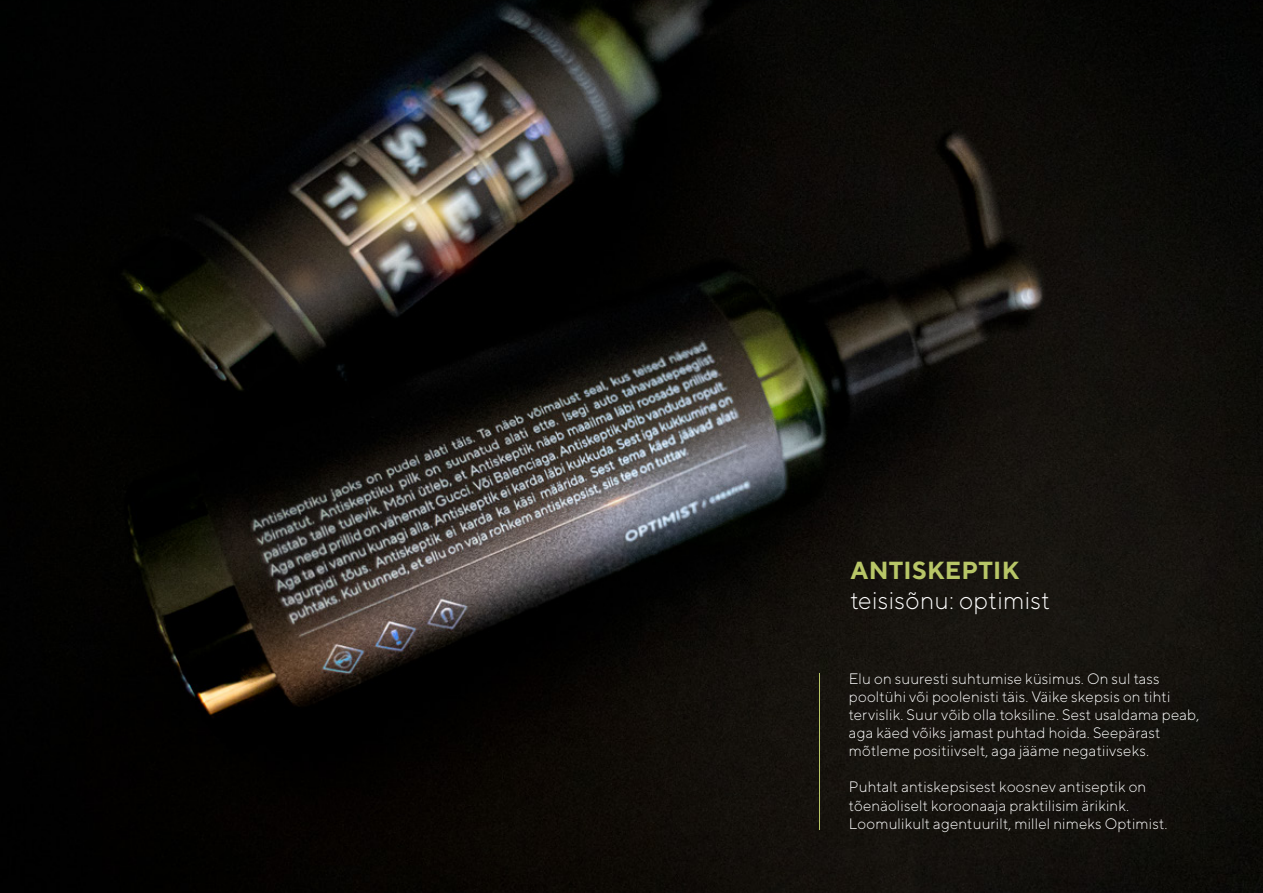
<style>
.page{position:relative;width:1263px;height:893px;background:#fff}
.page>*{position:absolute;margin:0;border:0;box-sizing:border-box;transform-origin:0 0}
.t1{font:300 24.75px "TT Norms";letter-spacing:.01em;color:#fff}
.t2{font:700 24.75px "TT Norms";letter-spacing:.01em;color:#b8c667}
.t3{font:300 15.15px/18.1px "TT Norms";letter-spacing:.01em;color:#fff}
</style>
<div class="page">
<img style="left:0;top:0;width:1263px;height:893px">
<hr style="left:819px;top:673px;width:1px;height:157px;background:#b8c667">
<h1 class="t2" style="left:850px;top:555px;width:170px">ANTISKEPTIK</h1>
<h1 class="t1" style="left:850px;top:585px;width:201px">teisisõnu: optimist</h1>
<p class="t3" style="left:849px;top:669px;width:352px">Elu on suuresti suhtumise küsimus. On sul tass pooltühi või poolenisti täis. Väike skepsis on tihti tervislik. Suur võib olla toksiline. Sest usaldama peab, aga käed võiks jamast puhtad hoida. Seepärast mõtleme positiivselt, aga jääme negatiivseks.</p>
<p class="t3" style="left:849px;top:778px;width:320px">Puhtalt antiskepsisest koosnev antiseptik on tõenäoliselt koroonaaja praktilisim ärikink.<br>Loomulikult agentuurilt, millel nimeks Optimist.</p>
</div>
